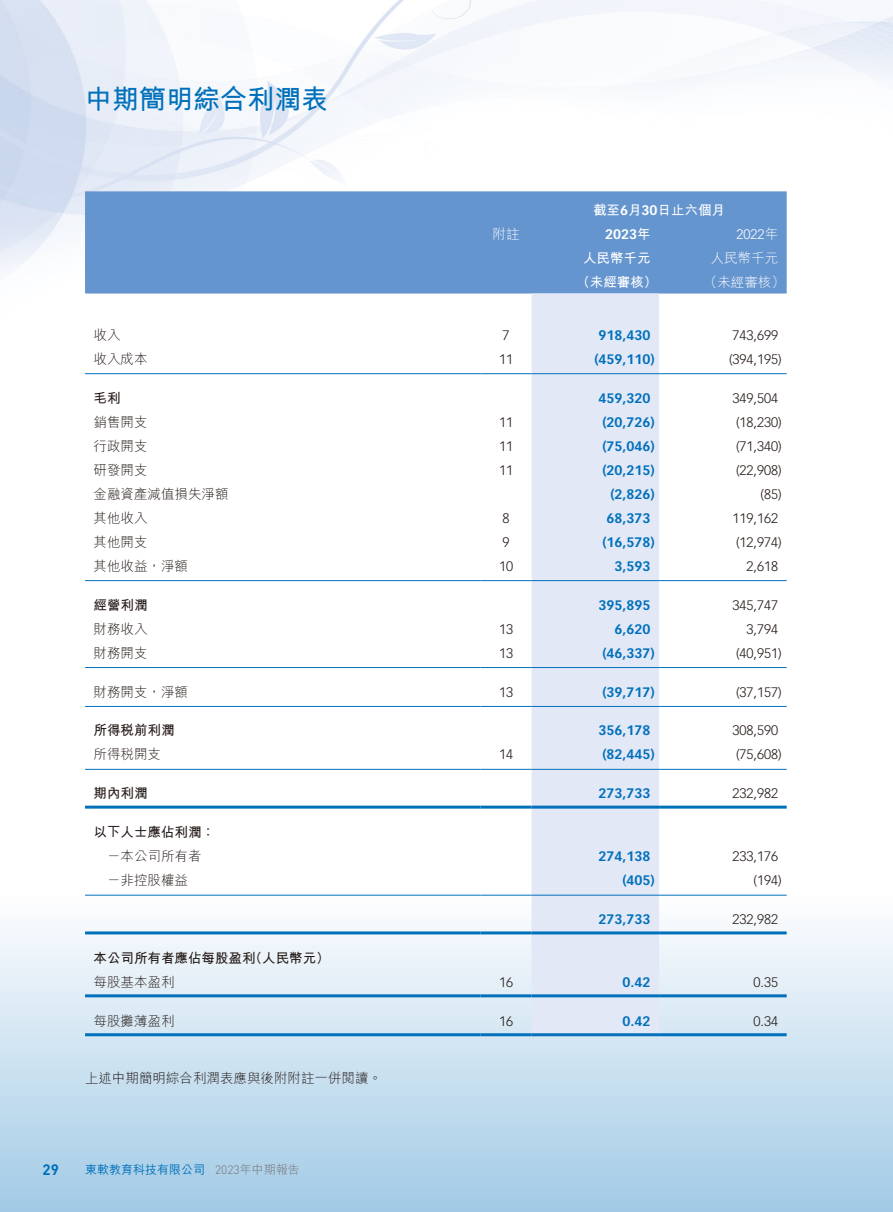
<style>
.page{position:relative;width:893px;height:1212px;background:#fff}
.page>*{position:absolute;margin:0;border:0;box-sizing:border-box;transform-origin:0 0}
.t1{font:700 27px "M Hei HK";color:#0070bb}
.t2{font:700 15px "DIN Pro";color:#0070bb}
.t3{font:300 13.5px "Vectora LT Std";color:#231916}
.t4{font:700 13.5px "Vectora LT Std";color:#0070bb}
.t5{font:300 13.5px "M Hei HK";color:#231916}
.t6{font:700 13.5px "M Hei HK";color:#231916}
.t7{font:700 13.5px "M Hei HK";color:#fff}
.t8{font:300 13.5px "M Hei HK";color:#fff}
.t9{font:300 13.5px "Vectora LT Std";color:#fff}
.t10{font:700 13.5px "Vectora LT Std";color:#fff}
.t11{font:500 12px "M Hei HK";color:#0070bb}
.t12{font:300 12px "M Hei HK";color:#727272}
.s1{font-family:"DIN Pro"}
.s2{font-family:"Vectora LT Std"}
.s3{font-family:"M Hei HK"}
</style>
<div class="page">
<div style="left:0;top:866px;width:893px;height:346px;background:linear-gradient(to bottom,#fff,#a3cbe6)"></div>
<img style="left:0;top:0;width:893px;height:375px">
<div style="left:85px;top:191px;width:702px;height:103px;background:#6595cf"></div>
<div style="left:531px;top:294px;width:128px;height:739px;background:#e2e8f6"></div>
<hr style="left:85px;top:373px;width:395px;height:1px;background:#0070bb">
<hr style="left:480px;top:373px;width:51px;height:1px;background:#0070bb">
<hr style="left:531px;top:373px;width:128px;height:1px;background:#0070bb">
<hr style="left:659px;top:373px;width:128px;height:1px;background:#0070bb">
<hr style="left:85px;top:580px;width:395px;height:1px;background:#0070bb">
<hr style="left:480px;top:580px;width:51px;height:1px;background:#0070bb">
<hr style="left:531px;top:580px;width:128px;height:1px;background:#0070bb">
<hr style="left:659px;top:580px;width:128px;height:1px;background:#0070bb">
<hr style="left:85px;top:667px;width:395px;height:1px;background:#0070bb">
<hr style="left:480px;top:667px;width:51px;height:1px;background:#0070bb">
<hr style="left:531px;top:667px;width:128px;height:1px;background:#0070bb">
<hr style="left:659px;top:667px;width:128px;height:1px;background:#0070bb">
<hr style="left:85px;top:706px;width:395px;height:1px;background:#0070bb">
<hr style="left:480px;top:706px;width:51px;height:1px;background:#0070bb">
<hr style="left:531px;top:706px;width:128px;height:1px;background:#0070bb">
<hr style="left:659px;top:706px;width:128px;height:1px;background:#0070bb">
<hr style="left:85px;top:769px;width:395px;height:1px;background:#0070bb">
<hr style="left:480px;top:769px;width:51px;height:1px;background:#0070bb">
<hr style="left:531px;top:769px;width:128px;height:1px;background:#0070bb">
<hr style="left:659px;top:769px;width:128px;height:1px;background:#0070bb">
<hr style="left:85px;top:806px;width:395px;height:3px;background:#0070bb">
<hr style="left:480px;top:806px;width:51px;height:3px;background:#0070bb">
<hr style="left:531px;top:806px;width:128px;height:3px;background:#0070bb">
<hr style="left:659px;top:806px;width:128px;height:3px;background:#0070bb">
<hr style="left:85px;top:895px;width:395px;height:1px;background:#0070bb">
<hr style="left:480px;top:895px;width:51px;height:1px;background:#0070bb">
<hr style="left:531px;top:895px;width:128px;height:1px;background:#0070bb">
<hr style="left:659px;top:895px;width:128px;height:1px;background:#0070bb">
<hr style="left:85px;top:931px;width:395px;height:3px;background:#0070bb">
<hr style="left:480px;top:931px;width:51px;height:3px;background:#0070bb">
<hr style="left:531px;top:931px;width:128px;height:3px;background:#0070bb">
<hr style="left:659px;top:931px;width:128px;height:3px;background:#0070bb">
<hr style="left:85px;top:994px;width:395px;height:3px;background:#0070bb">
<hr style="left:480px;top:994px;width:51px;height:3px;background:#0070bb">
<hr style="left:531px;top:994px;width:128px;height:3px;background:#0070bb">
<hr style="left:659px;top:994px;width:128px;height:3px;background:#0070bb">
<hr style="left:85px;top:1033px;width:395px;height:3px;background:#0070bb">
<hr style="left:480px;top:1033px;width:51px;height:3px;background:#0070bb">
<hr style="left:531px;top:1033px;width:128px;height:3px;background:#0070bb">
<hr style="left:659px;top:1033px;width:128px;height:3px;background:#0070bb">
<h1 class="t1" style="left:85px;top:80px;width:244px">中期簡明綜合利潤表</h1>
<p class="t5" style="left:94px;top:325px;width:28px">收入</p>
<p class="t5" style="left:94px;top:349px;width:55px">收入成本</p>
<p class="t6" style="left:94px;top:388px;width:28px">毛利</p>
<p class="t5" style="left:94px;top:412px;width:55px">銷售開支</p>
<p class="t5" style="left:94px;top:436px;width:55px">行政開支</p>
<p class="t5" style="left:94px;top:460px;width:55px">研發開支</p>
<p class="t5" style="left:94px;top:484px;width:136px">金融資產減值損失淨額</p>
<p class="t5" style="left:94px;top:508px;width:55px">其他收入</p>
<p class="t5" style="left:94px;top:532px;width:55px">其他開支</p>
<p class="t5" style="left:94px;top:556px;width:96px">其他收益，淨額</p>
<p class="t6" style="left:94px;top:595px;width:55px">經營利潤</p>
<p class="t5" style="left:94px;top:619px;width:55px">財務收入</p>
<p class="t5" style="left:94px;top:643px;width:55px">財務開支</p>
<p class="t5" style="left:94px;top:682px;width:96px">財務開支，淨額</p>
<p class="t6" style="left:94px;top:721px;width:82px">所得稅前利潤</p>
<p class="t5" style="left:94px;top:745px;width:69px">所得稅開支</p>
<p class="t6" style="left:94px;top:784px;width:55px">期內利潤</p>
<p class="t6" style="left:94px;top:822px;width:123px">以下人士應佔利潤：</p>
<p class="t5" style="left:107px;top:847px;width:96px">－本公司所有者</p>
<p class="t5" style="left:107px;top:871px;width:82px">－非控股權益</p>
<p class="t6" style="left:94px;top:948px;width:163px">本公司所有者應佔每股盈利</p>
<p class="t6" style="left:249px;top:948px;width:82px">（人民幣元(</p>
<p class="t5" style="left:94px;top:973px;width:82px">每股基本盈利</p>
<p class="t5" style="left:94px;top:1011px;width:82px">每股攤薄盈利</p>
<p class="t5" style="left:85px;top:1068px;width:298px">上述中期簡明綜合利潤表應與後附附註一併閱讀。</p>
<p class="t2" style="left:43px;top:1159px;width:18px">29</p>
<p class="t11" style="left:85px;top:1161px;width:121px">東軟教育科技有限公司</p>
<p class="t12" style="left:215px;top:1161px;width:86px"><span class="s1">2023</span>年中期報告</p>
<p class="t7" style="left:593px;top:200px;width:133px">截至月<span class="s2">6 30</span>日止六個月</p>
<p class="t8" style="left:492px;top:224px;width:28px">附註</p>
<p class="t10" style="left:605px;top:226px;width:47px">2023<span class="s3">年</span></p>
<p class="t9" style="left:737px;top:226px;width:43px">2022<span class="s3">年</span></p>
<p class="t7" style="left:583px;top:248px;width:69px">人民幣千元</p>
<p class="t8" style="left:711px;top:248px;width:69px">人民幣千元</p>
<p class="t7" style="left:576px;top:272px;width:82px">（未經審核）</p>
<p class="t8" style="left:704px;top:272px;width:82px">（未經審核(</p>
<p class="t3" style="left:502px;top:327px;width:9px">7</p>
<p class="t4" style="left:599px;top:327px;width:53px">918,430</p>
<p class="t3" style="left:732px;top:327px;width:47px">743,699</p>
<p class="t3" style="left:499px;top:351px;width:16px">11</p>
<p class="t4" style="left:594px;top:351px;width:62px">)459,110(</p>
<p class="t3" style="left:729px;top:351px;width:54px">)394,195(</p>
<p class="t4" style="left:599px;top:390px;width:53px">459,320</p>
<p class="t3" style="left:732px;top:390px;width:47px">349,504</p>
<p class="t3" style="left:499px;top:414px;width:16px">11</p>
<p class="t4" style="left:602px;top:414px;width:54px">)20,726(</p>
<p class="t3" style="left:736px;top:414px;width:47px">)18,230(</p>
<p class="t3" style="left:499px;top:438px;width:16px">11</p>
<p class="t4" style="left:602px;top:438px;width:54px">)75,046(</p>
<p class="t3" style="left:736px;top:438px;width:47px">)71,340(</p>
<p class="t3" style="left:499px;top:462px;width:16px">11</p>
<p class="t4" style="left:602px;top:462px;width:54px">)20,215(</p>
<p class="t3" style="left:736px;top:462px;width:47px">)22,908(</p>
<p class="t4" style="left:610px;top:486px;width:46px">)2,826(</p>
<p class="t3" style="left:761px;top:486px;width:23px">)85(</p>
<p class="t3" style="left:502px;top:510px;width:9px">8</p>
<p class="t4" style="left:607px;top:510px;width:45px">68,373</p>
<p class="t3" style="left:732px;top:510px;width:47px">119,162</p>
<p class="t3" style="left:502px;top:534px;width:9px">9</p>
<p class="t4" style="left:602px;top:534px;width:54px">)16,578(</p>
<p class="t3" style="left:736px;top:534px;width:47px">)12,974(</p>
<p class="t3" style="left:499px;top:558px;width:16px">10</p>
<p class="t4" style="left:615px;top:558px;width:37px">3,593</p>
<p class="t3" style="left:747px;top:558px;width:33px">2,618</p>
<p class="t4" style="left:599px;top:597px;width:53px">395,895</p>
<p class="t3" style="left:732px;top:597px;width:47px">345,747</p>
<p class="t3" style="left:499px;top:621px;width:16px">13</p>
<p class="t4" style="left:615px;top:621px;width:37px">6,620</p>
<p class="t3" style="left:747px;top:621px;width:33px">3,794</p>
<p class="t3" style="left:499px;top:645px;width:16px">13</p>
<p class="t4" style="left:602px;top:645px;width:54px">)46,337(</p>
<p class="t3" style="left:736px;top:645px;width:47px">)40,951(</p>
<p class="t3" style="left:499px;top:684px;width:16px">13</p>
<p class="t4" style="left:602px;top:683px;width:54px">)39,717(</p>
<p class="t3" style="left:736px;top:684px;width:47px">)37,157(</p>
<p class="t4" style="left:599px;top:722px;width:53px">356,178</p>
<p class="t3" style="left:732px;top:723px;width:47px">308,590</p>
<p class="t3" style="left:499px;top:747px;width:16px">14</p>
<p class="t4" style="left:602px;top:746px;width:54px">)82,445(</p>
<p class="t3" style="left:736px;top:747px;width:47px">)75,608(</p>
<p class="t4" style="left:599px;top:785px;width:53px">273,733</p>
<p class="t3" style="left:732px;top:786px;width:47px">232,982</p>
<p class="t4" style="left:599px;top:848px;width:53px">274,138</p>
<p class="t3" style="left:732px;top:849px;width:47px">233,176</p>
<p class="t4" style="left:622px;top:872px;width:34px">)405(</p>
<p class="t3" style="left:754px;top:873px;width:30px">)194(</p>
<p class="t4" style="left:599px;top:911px;width:53px">273,733</p>
<p class="t3" style="left:732px;top:911px;width:47px">232,982</p>
<p class="t3" style="left:499px;top:974px;width:16px">16</p>
<p class="t4" style="left:623px;top:974px;width:29px">0.42</p>
<p class="t3" style="left:754px;top:974px;width:26px">0.35</p>
<p class="t3" style="left:499px;top:1013px;width:16px">16</p>
<p class="t4" style="left:623px;top:1013px;width:29px">0.42</p>
<p class="t3" style="left:754px;top:1013px;width:26px">0.34</p>
</div>
